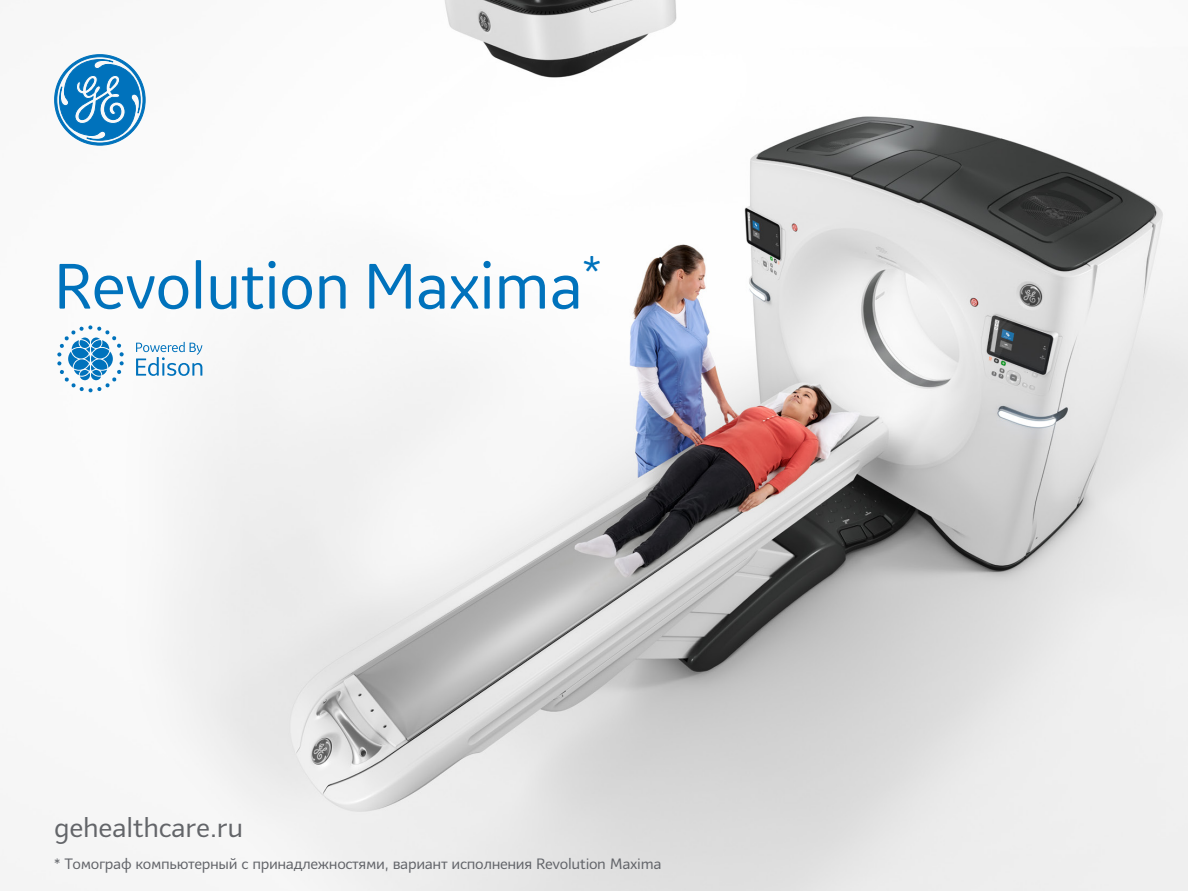
<style>
.page{position:relative;width:1188px;height:891px;background:#fff}
.page>*{position:absolute;margin:0;border:0;box-sizing:border-box;transform-origin:0 0}
.t1{font:67.5px "GE Inspira Sans";letter-spacing:-.01em;color:#0072bc}
.t2{font:27px "Mediator";letter-spacing:-.015em;color:#636569}
.t3{font:15px "Mediator";letter-spacing:-.025em;color:#626469}
</style>
<div class="page">
<img style="left:0;top:0;width:1188px;height:891px">
<svg style="left:54px;top:54px;width:91px;height:92px"></svg>
<svg style="left:57px;top:325px;width:67px;height:67px"></svg>
<svg style="left:136px;top:342px;width:66px;height:34px"></svg>
<p class="t1" style="left:54px;top:244px;width:548px">Revolution Maxima<sup>*</sup></p>
<h2 class="t2" style="left:54px;top:810px;width:190px">gehealthcare.ru</h2>
<p class="t3" style="left:54px;top:854px;width:609px">* Томограф компьютерный с принадлежностями, вариант исполнения Revolution Maxima</p>
</div>
